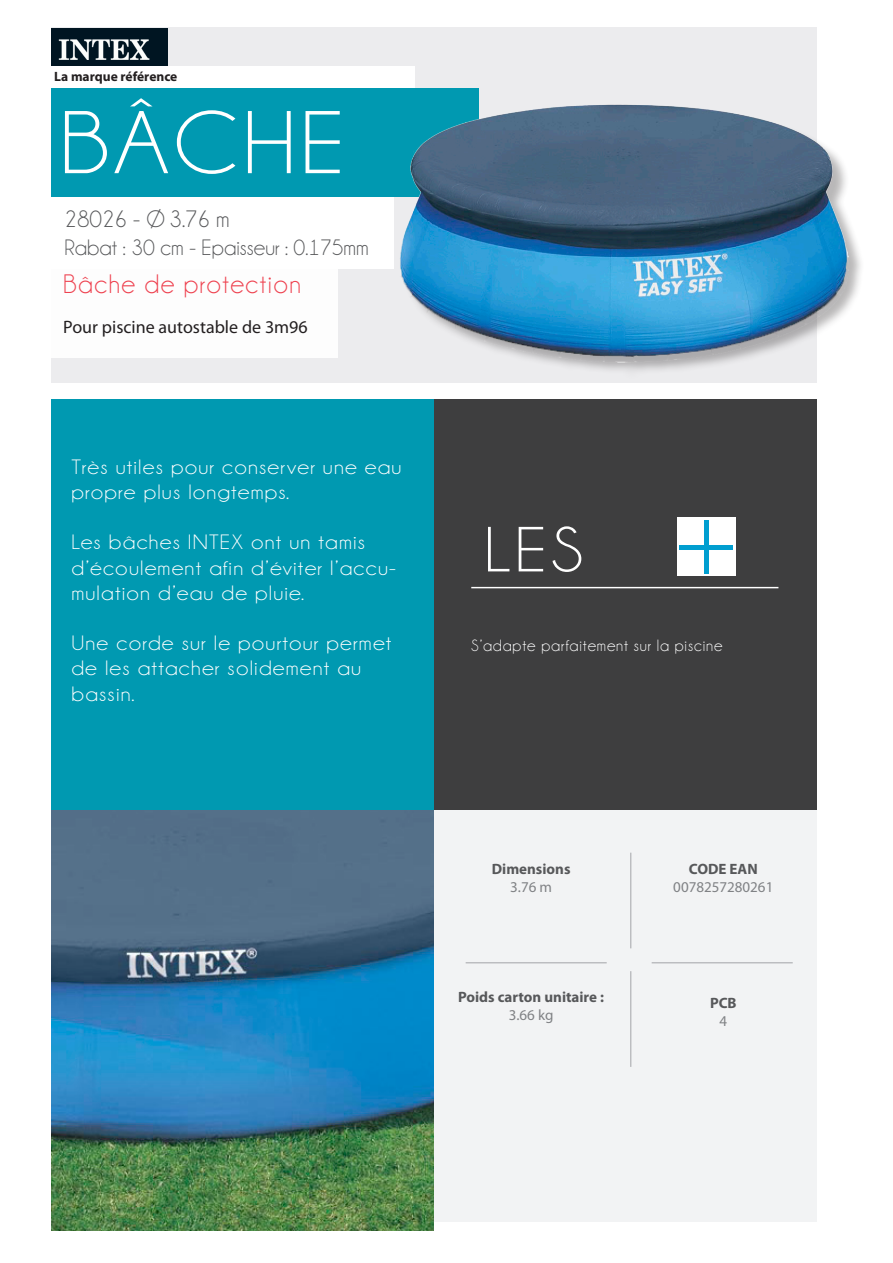
<style>
.page{position:relative;width:893px;height:1263px;background:#fff}
.page>*{position:absolute;margin:0;border:0;box-sizing:border-box;transform-origin:0 0}
.t1{font:90px "Champagne&Limousines";letter-spacing:.05em;color:#fff;scale:1.1 1}
.t2{font:64.5px "Champagne&Limousines";color:#fff;scale:1.1 1}
.t3{font:27px "Champagne&Limousines";letter-spacing:.05em;color:#ee414f}
.t4{font:24px "Champagne&Limousines";color:#57585a}
.t5{font:22.5px "Champagne&Limousines";color:#57585a}
.t6{font:21px/25.2px "Champagne&Limousines";letter-spacing:.05em;color:#fff;scale:1.1 1}
.t7{font:18px "Myriad Pro";color:#231f20}
.t8{font:16.5px "Champagne&Limousines";letter-spacing:.05em;color:#fff}
.t9{font:700 15px "Myriad Pro";color:#57585a}
.t10{font:15px "Myriad Pro";color:#808285}
.t11{font:700 13.5px "Myriad Pro";color:#231f20}
</style>
<div class="page">
<div style="left:51px;top:28px;width:765px;height:355px;background:#ececee"></div>
<div style="left:51px;top:28px;width:117px;height:66px;background:#001522"></div>
<div style="left:51px;top:235px;width:287px;height:123px;background:#fff"></div>
<div style="left:51px;top:183px;width:343px;height:86px;background:#fff"></div>
<div style="left:51px;top:66px;width:363px;height:34px;background:#fff"></div>
<div style="left:51px;top:88px;width:427px;height:108px;background:#0099b1"></div>
<div style="left:51px;top:399px;width:383px;height:412px;background:#0099b1"></div>
<div style="left:434px;top:399px;width:382px;height:412px;background:#3e3e3f"></div>
<div style="left:434px;top:809px;width:382px;height:412px;background:#f2f3f4"></div>
<hr style="left:466px;top:962px;width:141px;height:1px;background:#bcbdc0">
<hr style="left:630px;top:853px;width:1px;height:95px;background:#bcbdc0">
<hr style="left:630px;top:971px;width:1px;height:96px;background:#bcbdc0">
<hr style="left:652px;top:962px;width:141px;height:1px;background:#bcbdc0">
<hr style="left:471px;top:587px;width:307px;height:1px;background:#fff">
<div style="left:677px;top:518px;width:59px;height:58px;background:#fff"></div>
<div style="left:704px;top:521px;width:5px;height:53px;background:#009ed0"></div>
<div style="left:680px;top:545px;width:53px;height:5px;background:#009ed0"></div>
<img style="left:58px;top:39px;width:92px;height:21px">
<img style="left:51px;top:810px;width:383px;height:420px">
<img style="left:363px;top:88px;width:498px;height:318px">
<p class="t11" style="left:54px;top:67px;width:125px">La marque référence</p>
<p class="t1" style="left:60px;top:98px;width:261px">BÂCHE</p>
<p class="t4" style="left:65px;top:206px;width:167px">28026 - Ø 3.76 m</p>
<p class="t5" style="left:65px;top:237px;width:306px">Rabat : 30 cm - Epaisseur : 0.175mm</p>
<p class="t3" style="left:63px;top:271px;width:239px">Bâche de protection</p>
<p class="t7" style="left:63px;top:316px;width:246px">Pour piscine autostable de 3m96</p>
<p class="t6" style="left:71px;top:454px;width:302px">Très utiles pour conserver une eau propre plus longtemps.</p>
<p class="t6" style="left:71px;top:530px;width:296px">Les bâches INTEX ont un tamis d’écoulement afin d’éviter l’accu&shy;mulation d’eau de pluie.</p>
<p class="t6" style="left:71px;top:631px;width:292px">Une corde sur le pourtour permet de les attacher solidement au bassin.</p>
<p class="t2" style="left:484px;top:517px;width:92px">LES</p>
<p class="t8" style="left:471px;top:637px;width:253px">S’adapte parfaitement sur la piscine</p>
<p class="t9" style="left:492px;top:859px;width:80px">Dimensions</p>
<p class="t10" style="left:510px;top:878px;width:43px">3.76 m</p>
<p class="t9" style="left:458px;top:987px;width:147px">Poids carton unitaire :</p>
<p class="t10" style="left:509px;top:1005px;width:46px">3.66 kg</p>
<p class="t9" style="left:689px;top:859px;width:70px">CODE EAN</p>
<p class="t10" style="left:673px;top:878px;width:102px">0078257280261</p>
<p class="t9" style="left:710px;top:993px;width:28px">PCB</p>
<p class="t10" style="left:719px;top:1012px;width:9px">4</p>
</div>
